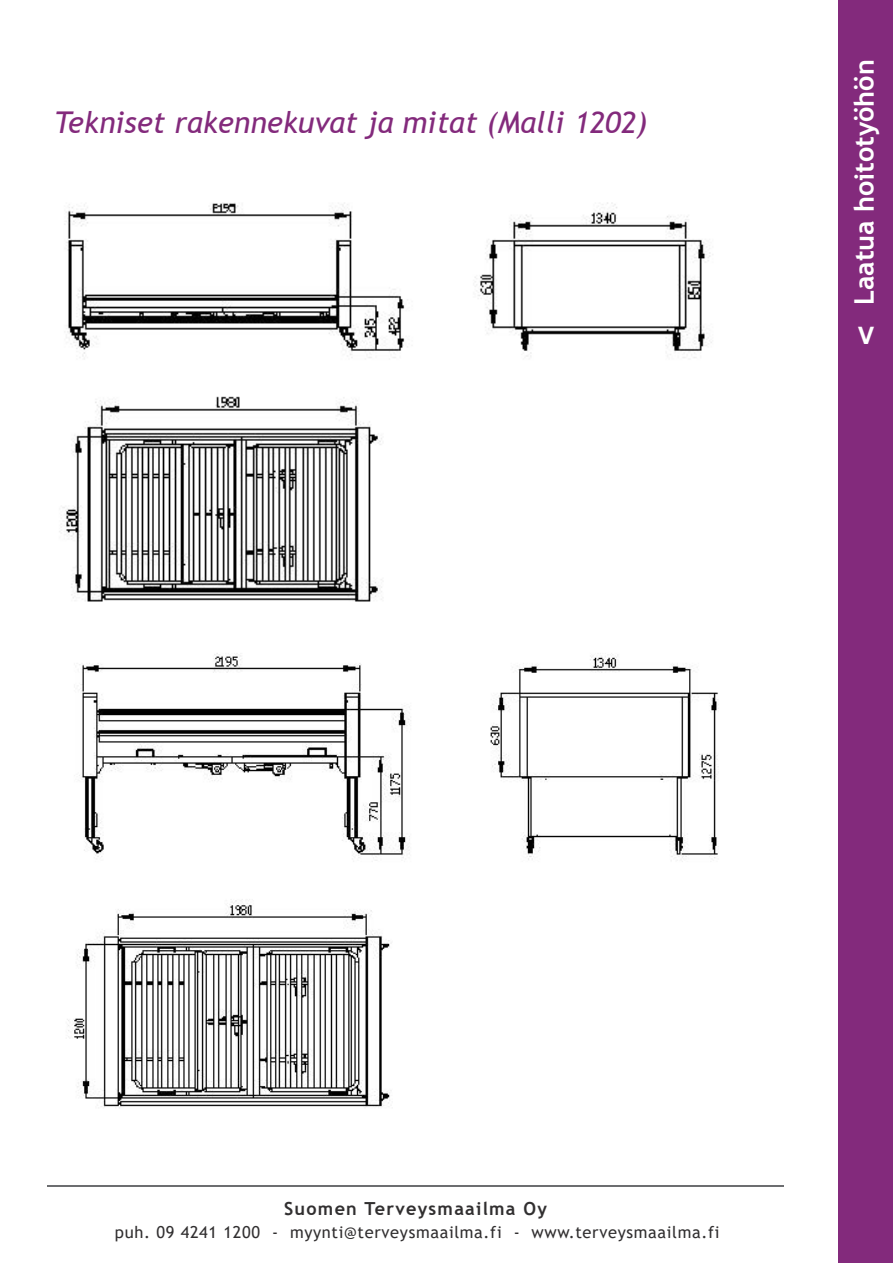
<style>
.page{position:relative;width:893px;height:1263px;background:#fff}
.page>*{position:absolute;margin:0;border:0;box-sizing:border-box;transform-origin:0 0}
.t1{font:italic 30px "Trebuchet MS";color:#832a7c}
.t2{font:700 27px "Trebuchet MS";color:#fff}
.t3{font:700 24px "Arial";color:#fff}
.t4{font:700 18px "Trebuchet MS";letter-spacing:.07em;color:#312f30}
.t5{font:16.5px "Trebuchet MS";letter-spacing:.04em;color:#312f30}
</style>
<div class="page">
<div style="left:839px;top:0;width:54px;height:1263px;background:#832a7c"></div>
<hr style="left:47px;top:1185px;width:737px;height:2px;background:#6c6d70">
<img style="left:64px;top:202px;width:649px;height:157px">
<img style="left:79px;top:653px;width:640px;height:209px">
<img style="left:59px;top:396px;width:323px;height:206px">
<img style="left:67px;top:899px;width:325px;height:210px">
<p class="t1" style="left:54px;top:104px;width:595px">Tekniset rakennekuvat ja mitat (Malli 1202)</p>
<p class="t2" style="left:847px;top:305px;width:247px;rotate:-90deg">Laatua hoitotyöhön</p>
<p class="t3" style="left:858px;top:318px;width:18px">V</p>
<p class="t4" style="left:284px;top:1197px;width:264px">Suomen Terveysmaailma Oy</p>
<p class="t5" style="left:115px;top:1221px;width:606px">puh. 09 4241 1200 - myynti@terveysmaailma.fi - www.terveysmaailma.fi</p>
</div>
